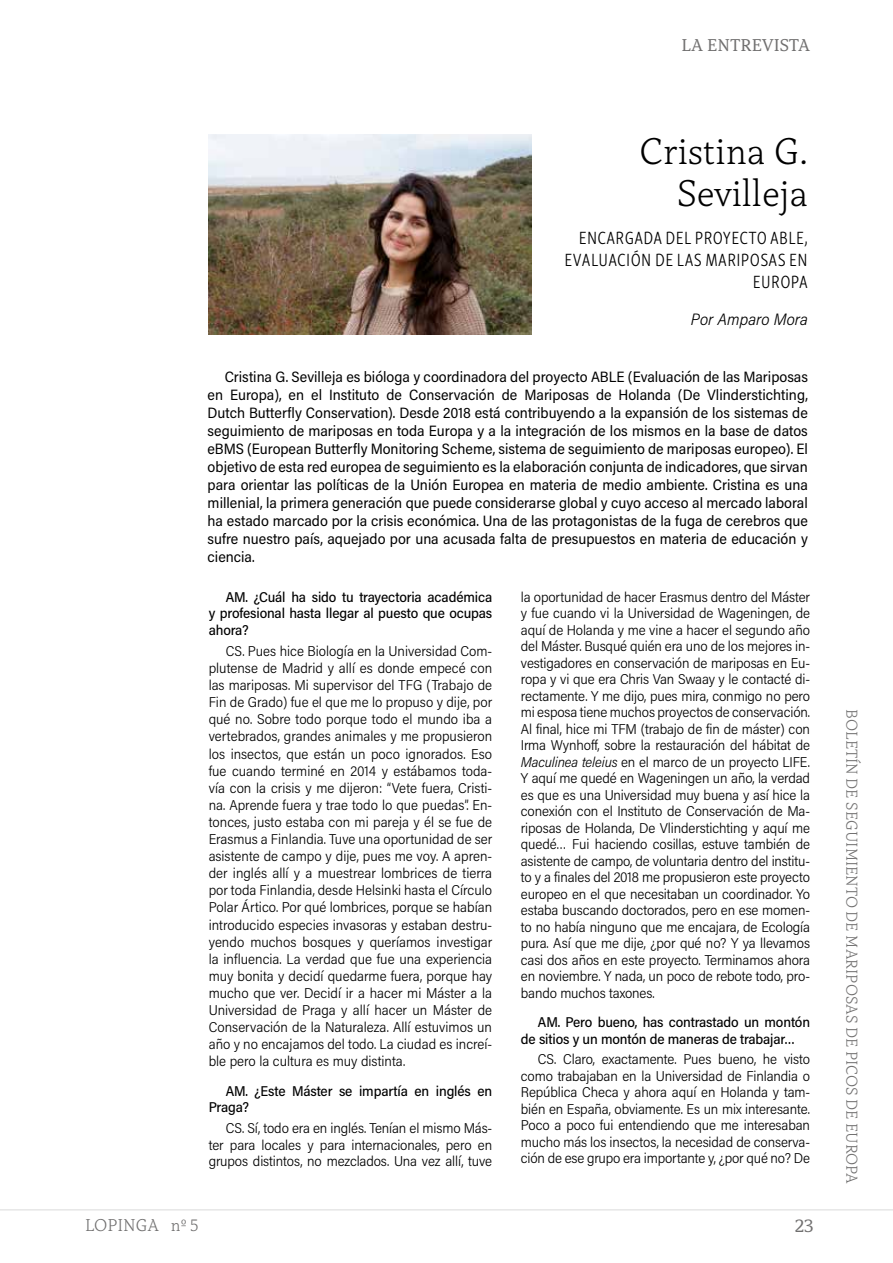
<style>
.page{position:relative;width:893px;height:1263px;background:#fff}
.page>*{position:absolute;margin:0;border:0;box-sizing:border-box;transform-origin:0 0}
.t1{font:300 39px/42px "Capitolina";color:#000;text-align:right}
.t2{font:19.5px "Capitolina";color:#706f6f}
.t3{font:300 18.15px/21.8px "Skolar Sans Latn Cp";letter-spacing:.02em;color:#000;text-align:right}
.t4{font:18px "Capitolina";color:#706f6f}
.t5{font:300 18px "Capitolina";color:#706f6f}
.t6{font:300 16.5px "Capitolina";color:#706f6f}
.t7{font:italic 300 16.5px "Acumin Pro Semi Cond";letter-spacing:.005em;color:#000}
.t8{font:15px/18px "Acumin Pro Semi Cond";color:#000;text-align:justify}
.t9{font:300 14.25px/16.5px "Acumin Pro Semi Cond";letter-spacing:-.01em;color:#000;text-align:justify}
.t10{font:500 14.25px/16.5px "Acumin Pro Semi Cond";letter-spacing:-.01em;color:#000}
.s1{font-style:italic}
</style>
<div class="page">
<hr style="left:0;top:1209px;width:893px;height:1px;background:#e6e6e6">
<img style="left:209px;top:134px;width:322px;height:200px">
<p class="t4" style="left:681px;top:34px;width:130px">LA ENTREVISTA</p>
<h1 class="t1" style="left:639px;top:130px;width:170px">Cristina G.<br>Sevilleja</h1>
<p class="t3" style="left:564px;top:226px;width:245px">ENCARGADA DEL PROYECTO ABLE,<br>EVALUACIÓN DE LAS MARIPOSAS EN<br>EUROPA</p>
<p class="t7" style="left:691px;top:308px;width:119px">Por Amparo Mora</p>
<p class="t8" style="left:208px;top:367px;width:602px;text-indent:17px">Cristina G. Sevilleja es bióloga y coordinadora del proyecto ABLE (Evaluación de las Mariposas en Europa), en el Instituto de Conservación de Mariposas de Holanda (De Vlinderstichting, Dutch Butterfly Conservation). Desde 2018 está contribuyendo a la expansión de los sistemas de seguimiento de mariposas en toda Europa y a la integración de los mismos en la base de datos eBMS (European Butterfly Monitoring Scheme, sistema de seguimiento de mariposas europeo). El objetivo de esta red europea de seguimiento es la elaboración conjunta de indicadores, que sirvan para orientar las políticas de la Unión Europea en materia de medio ambiente. Cristina es una millenial, la primera generación que puede considerarse global y cuyo acceso al mercado laboral ha estado marcado por la crisis económica. Una de las protagonistas de la fuga de cerebros que sufre nuestro país, aquejado por una acusada falta de presupuestos en materia de educación y ciencia.</p>
<p class="t10" style="left:209px;top:588px;width:285px;text-align:justify;text-indent:17px">AM. ¿Cuál ha sido tu trayectoria académica y profesional hasta llegar al puesto que ocupas ahora?</p>
<p class="t9" style="left:209px;top:642px;width:285px;line-height:17.1px;text-indent:17px">CS. Pues hice Biología en la Universidad Com&shy;plutense de Madrid y allí es donde empecé con las mariposas. Mi supervisor del TFG (Trabajo de Fin de Grado) fue el que me lo propuso y dije, por qué no. Sobre todo porque todo el mundo iba a vertebrados, grandes animales y me propusieron los insectos, que están un poco ignorados. Eso fue cuando terminé en 2014 y estábamos toda&shy;vía con la crisis y me dijeron: “Vete fuera, Cristi&shy;na. Aprende fuera y trae todo lo que puedas”. En&shy;tonces, justo estaba con mi pareja y él se fue de Erasmus a Finlandia. Tuve una oportunidad de ser asistente de campo y dije, pues me voy. A apren&shy;der inglés allí y a muestrear lombrices de tierra por toda Finlandia, desde Helsinki hasta el Círculo Polar Ártico. Por qué lombrices, porque se habían introducido especies invasoras y estaban destru&shy;yendo muchos bosques y queríamos investigar la influencia. La verdad que fue una experiencia muy bonita y decidí quedarme fuera, porque hay mucho que ver. Decidí ir a hacer mi Máster a la Universidad de Praga y allí hacer un Máster de Conservación de la Naturaleza. Allí estuvimos un año y no encajamos del todo. La ciudad es increí&shy;ble pero la cultura es muy distinta.</p>
<p class="t10" style="left:209px;top:1082px;width:285px;text-indent:17px">AM. ¿Este Máster se impartía en inglés en<br>Praga?</p>
<p class="t9" style="left:209px;top:1119px;width:285px;text-indent:17px">CS. Sí, todo era en inglés. Tenían el mismo Más&shy;ter para locales y para internacionales, pero en grupos distintos, no mezclados. Una vez allí, tuve</p>
<p class="t9" style="left:521px;top:588px;width:291px">la oportunidad de hacer Erasmus dentro del Máster y fue cuando vi la Universidad de Wageningen, de aquí de Holanda y me vine a hacer el segundo año del Máster. Busqué quién era uno de los mejores in&shy;vestigadores en conservación de mariposas en Eu&shy;ropa y vi que era Chris Van Swaay y le contacté di&shy;rectamente. Y me dijo, pues mira, conmigo no pero mi esposa tiene muchos proyectos de conservación.<br>Al final, hice mi TFM (trabajo de fin de máster) con Irma Wynhoff, sobre la restauración del hábitat de <span class="s1">Maculinea teleius</span> en el marco de un proyecto LIFE.<br>Y aquí me quedé en Wageningen un año, la verdad es que es una Universidad muy buena y así hice la conexión con el Instituto de Conservación de Ma&shy;riposas de Holanda, De Vlinderstichting y aquí me quedé… Fui haciendo cosillas, estuve también de asistente de campo, de voluntaria dentro del institu&shy;to y a finales del 2018 me propusieron este proyecto europeo en el que necesitaban un coordinador. Yo estaba buscando doctorados, pero en ese momen&shy;to no había ninguno que me encajara, de Ecología pura. Así que me dije, ¿por qué no? Y ya llevamos casi dos años en este proyecto. Terminamos ahora en noviembre. Y nada, un poco de rebote todo, pro&shy;bando muchos taxones.</p>
<p class="t10" style="left:521px;top:1013px;width:291px;text-indent:17px">AM. Pero bueno, has contrastado un montón de sitios y un montón de maneras de trabajar…</p>
<p class="t9" style="left:521px;top:1050px;width:291px;text-indent:17px">CS. Claro, exactamente. Pues bueno, he visto como trabajaban en la Universidad de Finlandia o República Checa y ahora aquí en Holanda y tam&shy;bién en España, obviamente. Es un mix interesante.<br>Poco a poco fui entendiendo que me interesaban mucho más los insectos, la necesidad de conserva&shy;ción de ese grupo era importante y, ¿por qué no? De</p>
<p class="t5" style="left:85px;top:1214px;width:115px">LOPINGA nº 5</p>
<h2 class="t2" style="left:795px;top:1214px;width:20px">23</h2>
<p class="t6" style="left:861px;top:709px;width:476px;rotate:90deg">BOLETÍN DE SEGUIMIENTO DE MARIPOSAS DE PICOS DE EUROPA</p>
</div>
